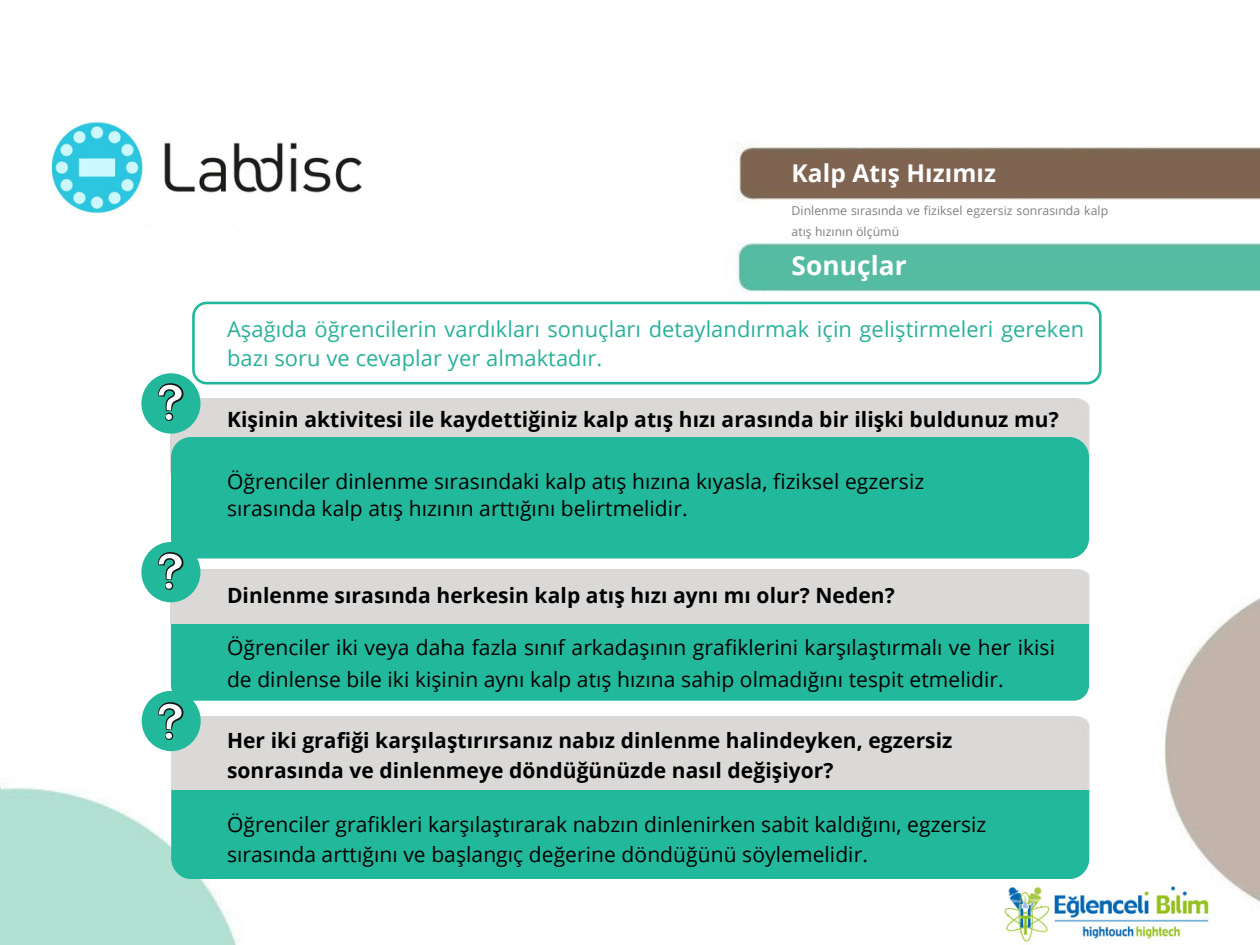
<style>
.page{position:relative;width:1260px;height:945px;background:#fff}
.page>*{position:absolute;margin:0;border:0;box-sizing:border-box;transform-origin:0 0}
.t1{font:700 26.25px "Open Sans";letter-spacing:.005em;color:#fff}
.t2{font:700 24.5px "Open Sans";letter-spacing:.005em;color:#fff}
.t3{font:21.88px/28.9px "Open Sans";letter-spacing:.005em;color:#29b19a}
.t4{font:21px/27.7px "Open Sans";letter-spacing:.005em;color:#000}
.t5{font:700 21px/30.1px "Open Sans";letter-spacing:.005em;color:#000}
.t6{font:12.25px/21px "Open Sans";letter-spacing:.005em;color:#7f7f7f}
</style>
<div class="page">
<img style="left:0;top:122px;width:1260px;height:823px">
<div style="left:171px;top:608px;width:918px;height:93px;background:#22b89b;border-radius:16px"></div>
<div style="left:171px;top:569px;width:919px;height:54px;background:#dad9d7"></div>
<div style="left:171px;top:399px;width:919px;height:73px;background:#dad9d7"></div>
<div style="left:141px;top:373px;width:60px;height:61px;background:#22b89b;border-radius:50%"></div>
<div style="left:192px;top:302px;width:910px;height:82px;border:3px solid #22b89b;border-radius:13px"></div>
<div style="left:171px;top:437px;width:918px;height:122px;background:#22b89b;border-radius:20px"></div>
<div style="left:171px;top:755px;width:918px;height:124px;background:#22b89b;border-radius:21px"></div>
<div style="left:171px;top:716px;width:919px;height:74px;background:#dad9d7"></div>
<div style="left:141px;top:542px;width:59px;height:60px;background:#22b89b;border-radius:50%"></div>
<div style="left:142px;top:691px;width:59px;height:60px;background:#22b89b;border-radius:50%"></div>
<svg style="left:158px;top:383px;width:26px;height:38px"></svg>
<svg style="left:158px;top:552px;width:26px;height:38px"></svg>
<svg style="left:158px;top:702px;width:26px;height:38px"></svg>
<p class="t2" style="left:792px;top:156px;width:206px">Kalp Atış Hızımız</p>
<h3 class="t6" style="left:792px;top:200px;width:318px">Dinlenme sırasında ve fiziksel egzersiz sonrasında kalp atış hızının ölçümü</h3>
<p class="t1" style="left:792px;top:247px;width:117px">Sonuçlar</p>
<h2 class="t3" style="left:227px;top:315px;width:859px">Aşağıda öğrencilerin vardıkları sonuçları detaylandırmak için geliştirmeleri gereken bazı soru ve cevaplar yer almaktadır.</h2>
<p class="t5" style="left:227px;top:404px;width:833px">Kişinin aktivitesi ile kaydettiğiniz kalp atış hızı arasında bir ilişki buldunuz mu?</p>
<h3 class="t4" style="left:227px;top:467px;width:699px">Öğrenciler dinlenme sırasındaki kalp atış hızına kıyasla, fiziksel egzersiz sırasında kalp atış hızının arttığını belirtmelidir.</h3>
<h3 class="t5" style="left:227px;top:579px;width:669px">Dinlenme sırasında herkesin kalp atış hızı aynı mı olur? Neden?</h3>
<p class="t4" style="left:227px;top:630px;width:829px;line-height:32.9px">Öğrenciler iki veya daha fazla sınıf arkadaşının grafiklerini karşılaştırmalı ve her ikisi de dinlense bile iki kişinin aynı kalp atış hızına sahip olmadığını tespit etmelidir.</p>
<h2 class="t5" style="left:227px;top:724px;width:727px">Her iki grafiği karşılaştırırsanız nabız dinlenme halindeyken, egzersiz sonrasında ve dinlenmeye döndüğünüzde nasıl değişiyor?</h2>
<p class="t4" style="left:227px;top:809px;width:761px;line-height:30.1px">Öğrenciler grafikleri karşılaştırarak nabzın dinlenirken sabit kaldığını, egzersiz sırasında arttığını ve başlangıç değerine döndüğünü söylemelidir.</p>
</div>
